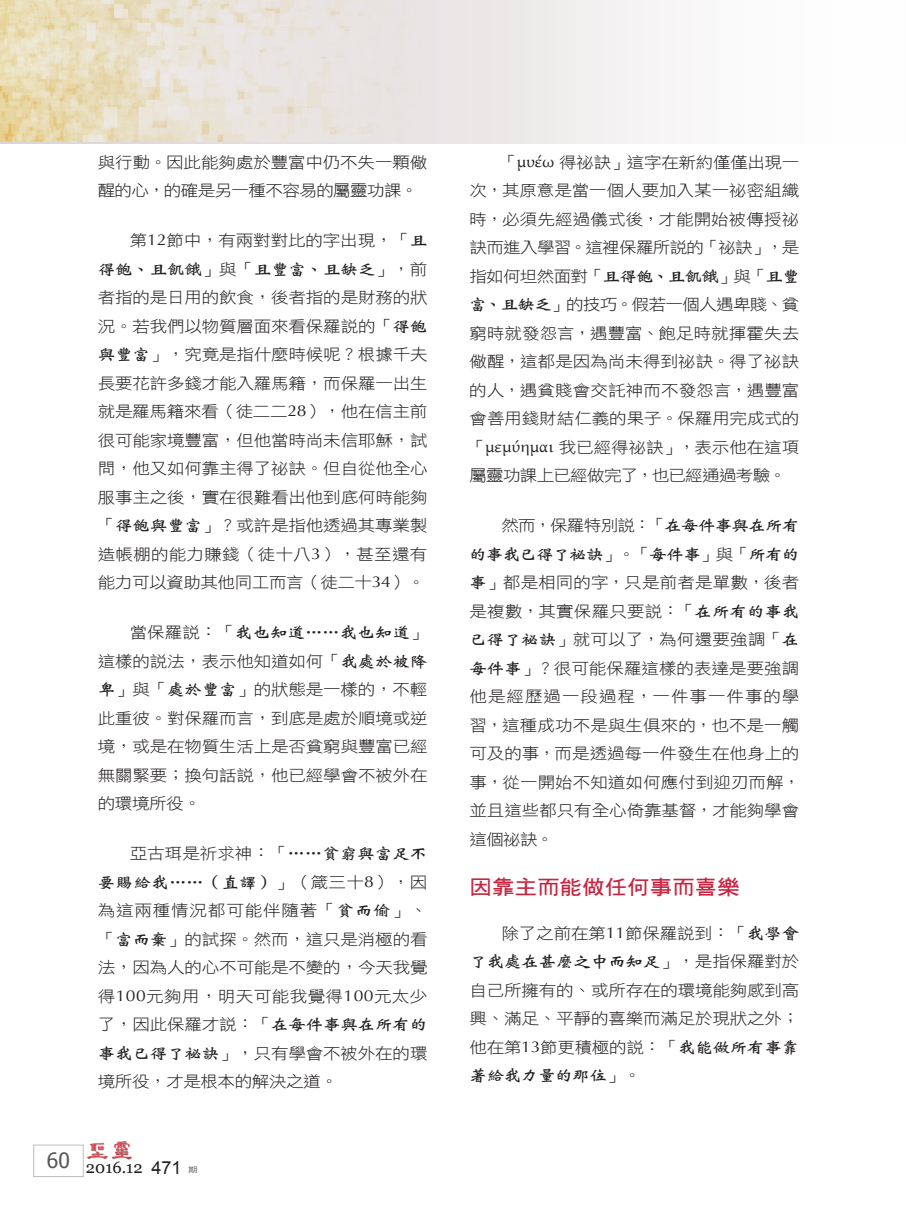
<style>
.page{position:relative;width:906px;height:1217px;background:#fff}
.page>*{position:absolute;margin:0;border:0;box-sizing:border-box;transform-origin:0 0}
.大標{font:20.25px "DF Hei W7 WIN BF";color:#c8233f;scale:1.11 1}
.t1{font:16.5px "Georgia";color:#231f20}
.t2{font:15.75px/28.5px "DF Hei W3 WIN BF";letter-spacing:-.01em;color:#231f20;text-align:justify;scale:1.11 1}
.t3{font:7.5px "DF Hei W5 WIN BF";color:#57585a;scale:1.25 1}
.s1{font-family:"Optima"}
.s2{font-family:"DF Wei Bei W7 WIN BF"}
.s3{font-family:"Arial";font-size:18px}
.s4{font-family:"Gentium"}
</style>
<div class="page">
<div style="left:33px;top:1144px;width:50px;height:32px;border:1px solid #bcbdc0"></div>
<img style="left:87px;top:1141px;width:44px;height:17px">
<div style="left:1px;top:0;width:904px;height:143px;background:linear-gradient(to bottom,#f7f6f6,#f7f6f6)"></div>
<img style="left:0;top:0;width:501px;height:142px">
<p class="t2" style="left:98px;top:148px;width:298px">與行動。因此能夠處於豐富中仍不失一顆儆醒的心，的確是另一種不容易的屬靈功課。</p>
<p class="t2" style="left:98px;top:226px;width:298px;text-indent:32px">第<span class="s1">12</span>節中，有兩對對比的字出現，「<span class="s2">且得飽、且飢餓</span>」與「<span class="s2">且豐富、且缺乏</span>」，前者指的是日用的飲食，後者指的是財務的狀況。若我們以物質層面來看保羅說的「<span class="s2">得飽與豐富</span>」，究竟是指什麼時候呢？根據千夫長要花許多錢才能入羅馬籍，而保羅一出生就是羅馬籍來看（徒二二<span class="s1">28</span>），他在信主前很可能家境豐富，但他當時尚未信耶穌，試問，他又如何靠主得了祕訣。但自從他全心服事主之後，實在很難看出他到底何時能夠「<span class="s2">得飽與豐富</span>」？或許是指他透過其專業製造帳棚的能力賺錢（徒十八<span class="s1">3</span>），甚至還有能力可以資助其他同工而言（徒二十<span class="s1">34</span>）。</p>
<p class="t2" style="left:98px;top:618px;width:298px;text-indent:32px">當保羅說：「<span class="s2">我也知道……我也知道</span>」這樣的說法，表示他知道如何「<span class="s2">我處於被降卑</span>」與「<span class="s2">處於豐富</span>」的狀態是一樣的，不輕此重彼。對保羅而言，到底是處於順境或逆境，或是在物質生活上是否貧窮與豐富已經無關緊要；換句話說，他已經學會不被外在的環境所役。</p>
<p class="t2" style="left:98px;top:838px;width:298px;text-indent:32px">亞古珥是祈求神：「<span class="s2">……貧窮與富足不要賜給我……（直譯）</span>」（箴三十<span class="s1">8</span>），因為這兩種情況都可能伴隨著「<span class="s2">貧而偷</span>」、「<span class="s2">富而棄</span>」的試探。然而，這只是消極的看法，因為人的心不可能是不變的，今天我覺得<span class="s1">100</span>元夠用，明天可能我覺得<span class="s1">100</span>元太少了，因此保羅才說：「<span class="s2">在每件事與在所有的事我已得了祕訣</span>」，只有學會不被外在的環境所役，才是根本的解決之道。</p>
<p class="t1" style="left:47px;top:1156px;width:136px"><sup>60</sup> 2016.12 <span class="s3">471</span></p>
<p class="t3" style="left:188px;top:1165px;width:9px">期</p>
<p class="t2" style="left:468px;top:148px;width:300px;text-indent:32px">「<span class="s4">μυέω</span> 得祕訣」這字在新約僅僅出現一次，其原意是當一個人要加入某一祕密組織時，必須先經過儀式後，才能開始被傳授祕訣而進入學習。這裡保羅所說的「祕訣」，是指如何坦然面對「<span class="s2">且得飽、且飢餓</span>」與「<span class="s2">且豐富、且缺乏</span>」的技巧。假若一個人遇卑賤、貧窮時就發怨言，遇豐富、飽足時就揮霍失去儆醒，這都是因為尚未得到祕訣。得了祕訣的人，遇貧賤會交託神而不發怨言，遇豐富會善用錢財結仁義的果子。保羅用完成式的「<span class="s4">μεμύημαι</span> 我已經得祕訣」，表示他在這項屬靈功課上已經做完了，也已經通過考驗。</p>
<p class="t2" style="left:469px;top:511px;width:300px;text-indent:32px">然而，保羅特別說：「<span class="s2">在每件事與在所有的事我已得了祕訣</span>」。「<span class="s2">每件事</span>」與「<span class="s2">所有的事</span>」都是相同的字，只是前者是單數，後者是複數，其實保羅只要說：「<span class="s2">在所有的事我已得了祕訣</span>」就可以了，為何還要強調「<span class="s2">在每件事</span>」？很可能保羅這樣的表達是要強調他是經歷過一段過程，一件事一件事的學習，這種成功不是與生俱來的，也不是一觸可及的事，而是透過每一件發生在他身上的事，從一開始不知道如何應付到迎刃而解，並且這些都只有全心倚靠基督，才能夠學會這個祕訣。</p>
<p class="大標" style="left:469px;top:876px;width:245px">因靠主而能做任何事而喜樂</p>
<p class="t2" style="left:469px;top:918px;width:298px;text-indent:32px">除了之前在第<span class="s1">11</span>節保羅說到：「<span class="s2">我學會了我處在甚麼之中而知足</span>」，是指保羅對於自己所擁有的、或所存在的環境能夠感到高興、滿足、平靜的喜樂而滿足於現狀之外；他在第<span class="s1">13</span>節更積極的說：「<span class="s2">我能做所有事靠著給我力量的那位</span>」。</p>
</div>
